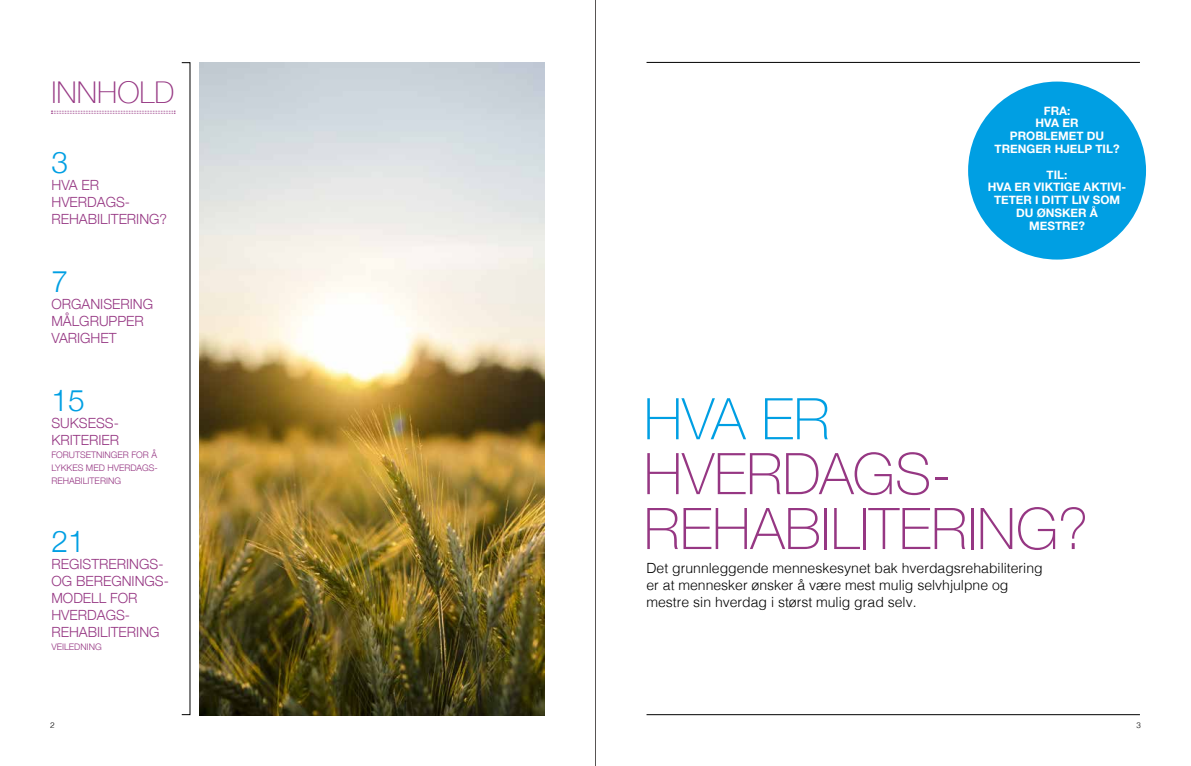
<style>
.page{position:relative;width:1191px;height:766px;background:#fff}
.page>*{position:absolute;margin:0;border:0;box-sizing:border-box;transform-origin:0 0}
.t1{font:100 57.4px/54.8px "Helvetica Neue";color:#963783}
.t2{font:100 57.4px "Helvetica Neue";color:#009fe3}
.t3{font:100 30px "Helvetica Neue";color:#963783}
.t4{font:300 30px "Helvetica Neue";color:#009fe3}
.t5{font:300 14px/17px "Helvetica";color:#000}
.t6{font:300 14px/17px "Helvetica Neue";color:#963783}
.t7{font:700 11.7px/12.8px "Helvetica Neue";color:#fff;text-align:center}
.t8{font:300 9px/13px "Helvetica Neue";color:#963783;text-align:justify}
.t9{font:300 8px "Helvetica";color:#000}
</style>
<div class="page">
<hr style="left:646px;top:62px;width:494px;height:1px;background:#000">
<hr style="left:646px;top:714px;width:494px;height:1px;background:#000">
<hr style="left:595px;top:0;width:1px;height:765px;background:#585553">
<img style="left:199px;top:62px;width:345px;height:653px">
<svg style="left:51px;top:111px;width:124px;height:3px"></svg>
<div style="left:968px;top:81px;width:178px;height:178px;background:#009fe3;border-radius:50%"></div>
<h2 class="t3" style="left:51px;top:69px;width:125px">INNHOLD</h2>
<h2 class="t4" style="left:51px;top:138px;width:18px">3</h2>
<p class="t6" style="left:51px;top:176px;width:117px">HVA ER<br>HVERDAGS-<br>REHABILITERING?</p>
<h2 class="t4" style="left:51px;top:257px;width:18px">7</h2>
<p class="t6" style="left:51px;top:295px;width:103px">ORGANISERING<br>MÅLGRUPPER<br>VARIGHET</p>
<h2 class="t4" style="left:51px;top:376px;width:35px">15</h2>
<p class="t6" style="left:51px;top:414px;width:69px">SUKSESS-<br>KRITERIER</p>
<p class="t8" style="left:51px;top:448px;width:108px">FORUTSETNINGER FOR Å LYKKES MED HVERDAGS-REHABILITERING</p>
<h2 class="t4" style="left:51px;top:517px;width:35px">21</h2>
<p class="t6" style="left:51px;top:555px;width:119px">REGISTRERINGS-<br>OG BEREGNINGS-<br>MODELL FOR<br>HVERDAGS-<br>REHABILITERING</p>
<p class="t8" style="left:51px;top:640px;width:52px">VEILEDNING</p>
<p class="t7" style="left:994px;top:104px;width:126px">FRA:<br>HVA ER<br>PROBLEMET DU<br>TRENGER HJELP TIL?</p>
<p class="t7" style="left:987px;top:168px;width:140px">TIL:<br>HVA ER VIKTIGE AKTIVI-<br>TETER I DITT LIV SOM<br>DU ØNSKER Å<br>MESTRE?</p>
<h1 class="t2" style="left:643px;top:375px;width:187px">HVA ER</h1>
<h1 class="t1" style="left:643px;top:445px;width:446px">HVERDAGS-<br>REHABILITERING?</h1>
<p class="t5" style="left:646px;top:558px;width:398px">Det grunnleggende menneskesynet bak hverdagsrehabilitering er at mennesker ønsker å være mest mulig selvhjulpne og mestre sin hverdag i størst mulig grad selv.</p>
<p class="t9" style="left:50px;top:718px;width:6px">2</p>
<p class="t9" style="left:1136px;top:718px;width:6px">3</p>
</div>
